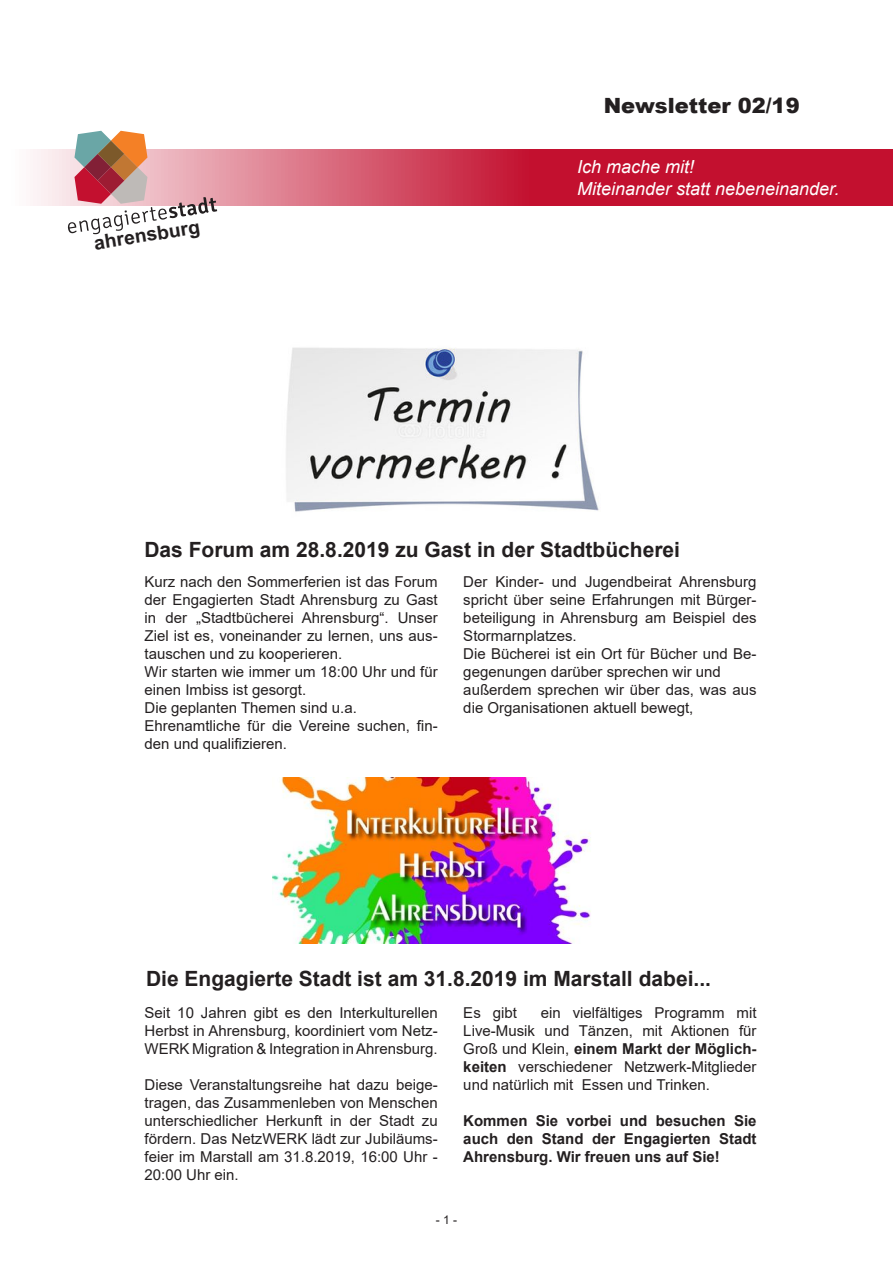
<style>
.page{position:relative;width:893px;height:1263px;background:#fff}
.page>*{position:absolute;margin:0;border:0;box-sizing:border-box;transform-origin:0 0}
.Head{font:700 21px "Arial";color:#231f20}
.Seitenzahl{font:900 21px "Arial";color:#231f20}
.t1{font:700 19.5px "Arial";color:#231f20}
.t2{font:italic 18px "Arial";color:#fff}
.Text_2_spaltig{font:15px/18px "Arial";color:#231f20;text-align:justify}
.Text_2_spaltig-2{font:700 15px/18px "Arial";color:#231f20;text-align:justify}
.t3{font:12px "Arial";color:#231f20}
.s1{font-weight:700}
</style>
<div class="page">
<svg style="left:33px;top:149px;width:860px;height:57px;background:#cd3a54"></svg>
<svg style="left:68px;top:131px;width:149px;height:103px"></svg>
<img style="left:272px;top:777px;width:319px;height:166px">
<img style="left:286px;top:347px;width:313px;height:165px">
<p class="Seitenzahl" style="left:604px;top:90px;width:197px">Newsletter 02/19</p>
<p class="t1" style="left:92px;top:230px;width:108px;rotate:-9deg">ahrensburg</p>
<p class="t2" style="left:577px;top:155px;width:119px">Ich mache mit!</p>
<p class="t2" style="left:577px;top:177px;width:264px">Miteinander statt nebeneinander.</p>
<p class="Head" style="left:144px;top:535px;width:537px">Das Forum am 28.8.2019 zu Gast in der Stadtbücherei</p>
<p class="Text_2_spaltig" style="left:145px;top:572px;width:295px">Kurz nach den Sommerferien ist das Forum der Engagierten Stadt Ahrensburg zu Gast in der „Stadtbücherei Ahrensburg“. Unser Ziel ist es, voneinander zu lernen, uns aus&shy;tauschen und zu kooperieren.</p>
<p class="Text_2_spaltig" style="left:145px;top:662px;width:295px">Wir starten wie immer um 18:00 Uhr und für einen Imbiss ist gesorgt.</p>
<p class="Text_2_spaltig" style="left:145px;top:698px;width:214px">Die geplanten Themen sind u.a.</p>
<p class="Text_2_spaltig" style="left:145px;top:716px;width:295px">Ehrenamtliche für die Vereine suchen, fin&shy;den und qualifizieren.</p>
<p class="Text_2_spaltig" style="left:463px;top:572px;width:295px">Der Kinder- und Jugendbeirat Ahrensburg spricht über seine Erfahrungen mit Bürger&shy;beteiligung in Ahrensburg am Beispiel des Stormarnplatzes.</p>
<p class="Text_2_spaltig" style="left:463px;top:644px;width:295px">Die Bücherei ist ein Ort für Bücher und Be&shy;gegenungen darüber sprechen wir und</p>
<p class="Text_2_spaltig" style="left:463px;top:680px;width:295px">außerdem sprechen wir über das, was aus die Organisationen aktuell bewegt,</p>
<p class="Head" style="left:146px;top:963px;width:566px">Die Engagierte Stadt ist am 31.8.2019 im Marstall dabei...</p>
<p class="Text_2_spaltig" style="left:145px;top:1003px;width:295px">Seit 10 Jahren gibt es den Interkulturellen Herbst in Ahrensburg, koordiniert vom Netz-WERK Migration &amp; Integration in Ahrensburg.</p>
<p class="Text_2_spaltig" style="left:145px;top:1075px;width:295px">Diese Veranstaltungsreihe hat dazu beige&shy;tragen, das Zusammenleben von Menschen unterschiedlicher Herkunft in der Stadt zu fördern. Das NetzWERK lädt zur Jubiläums&shy;feier im Marstall am 31.8.2019, 16:00 Uhr - 20:00 Uhr ein.</p>
<p class="Text_2_spaltig" style="left:463px;top:1003px;width:295px;text-indent:77px">ein vielfältiges Programm mit Live-Musik und Tänzen, mit Aktionen für Groß und Klein, <span class="s1">einem Markt der Möglich&shy;keiten</span> verschiedener Netzwerk-Mitglieder und natürlich mit Essen und Trinken.</p>
<p class="Text_2_spaltig-2" style="left:463px;top:1111px;width:295px">Kommen Sie vorbei und besuchen Sie auch den Stand der Engagierten Stadt Ahrensburg. Wir freuen uns auf Sie!</p>
<p class="Text_2_spaltig" style="left:463px;top:1003px;width:55px">Es gibt</p>
<p class="t3" style="left:436px;top:1211px;width:23px">- 1 -</p>
</div>
